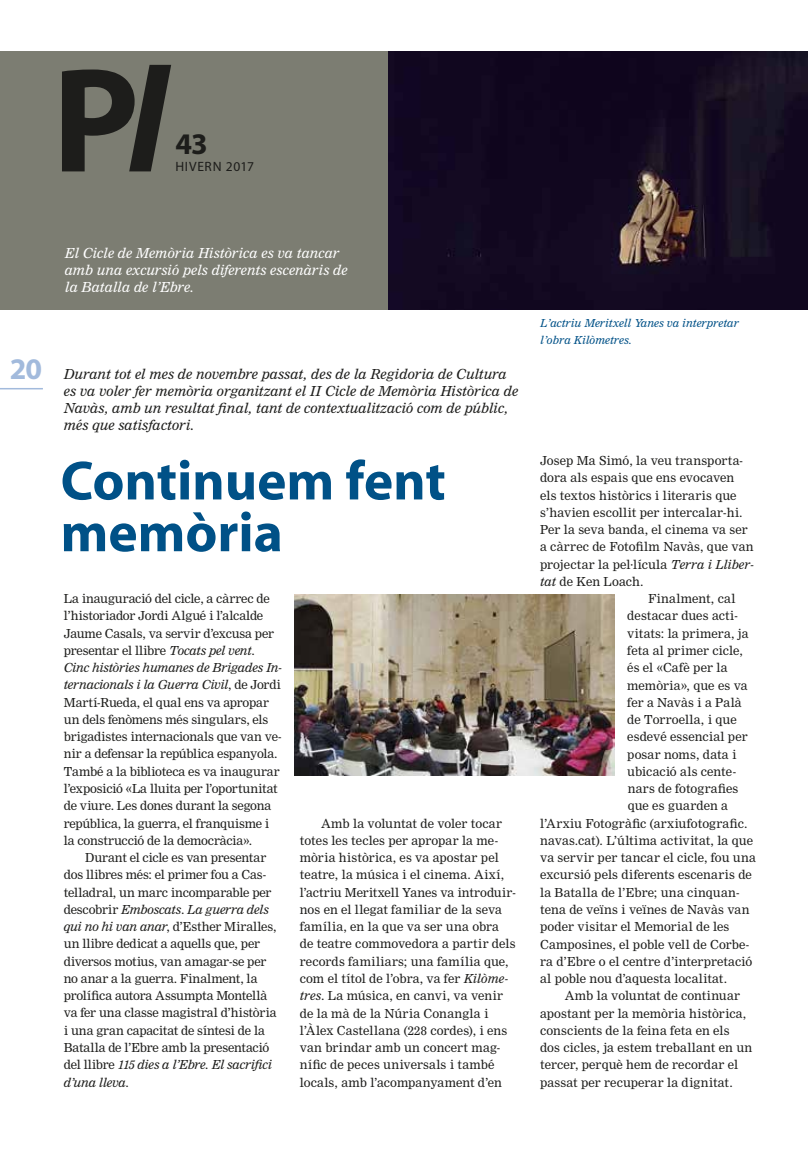
<style>
.page{position:relative;width:808px;height:1149px;background:#fff}
.page>*{position:absolute;margin:0;border:0;box-sizing:border-box;transform-origin:0 0}
.t1{font:700 150px "Myriad";color:#1d1d1b}
.t2{font:700 55.5px/51.8px "Myriad";color:#005187}
.t3{font:700 30px "Myriad";color:#1d1d1b}
.t4{font:700 30px "Myriad";color:#a2badc}
.t5{font:15px/17.2px "Nimrod Itlic";color:#1d1d1b}
.t6{font:15px/17.2px "Nimrod Itlic";color:#fff}
.t7{font:13.5px/17.2px "Nimrod";color:#1d1d1b}
.t8{font:13.5px/17.2px "Nimrod Itlic";letter-spacing:-.015em;color:#1d1d1b}
.t9{font:13.5px "Nimrod";letter-spacing:.02em;color:#1d1d1b}
.t10{font:13.5px "Myriad";letter-spacing:.05em;color:#1d1d1b}
.t11{font:12px/17.2px "Nimrod Itlic";color:#005187}
.s1{font-style:italic}
.s2{font-family:"Nimrod Itlic"}
.s3{font-family:"Nimrod"}
</style>
<div class="page">
<img style="left:294px;top:594px;width:321px;height:181px">
<div style="left:0;top:51px;width:808px;height:258px;background:#7c7d72"></div>
<img style="left:388px;top:51px;width:420px;height:258px">
<hr style="left:0;top:388px;width:43px;height:1px;background:#a2badc">
<h1 class="t1" style="left:52px;top:44px;width:116px">P<span class="s1">l</span></h1>
<h3 class="t3" style="left:175px;top:129px;width:34px">43</h3>
<p class="t10" style="left:175px;top:160px;width:80px">HIVERN 2017</p>
<p class="t6" style="left:65px;top:245px;width:284px">El Cicle de Memòria Històrica es va tancar amb una excursió pels diferents escenàris de la Batalla de l’Ebre.</p>
<h3 class="t4" style="left:10px;top:353px;width:34px">20</h3>
<p class="t5" style="left:64px;top:366px;width:456px">Durant tot el mes de novembre passat, des de la Regidoria de Cultura es va voler fer memòria organitzant el II Cicle de Memòria Històrica de Navàs, amb un resultat final, tant de contextualització com de públic, més que satisfactori.</p>
<h2 class="t2" style="left:61px;top:456px;width:387px">Continuem fent memòria</h2>
<p class="t7" style="left:64px;top:591px;width:212px">La inauguració del cicle, a càrrec de l’historiador Jordi Algué i l’alcalde Jaume Casals, va servir d’excusa per presentar el llibre <span class="s2">Tocats pel vent</span>.</p>
<p class="t8" style="left:64px;top:660px;width:219px">Cinc històries humanes de Brigades In&shy;ternacionals i la Guerra Civil<span class="s3">, de Jordi</span></p>
<p class="t7" style="left:64px;top:694px;width:219px">Martí-Rueda, el qual ens va apropar un dels fenòmens més singulars, els brigadistes internacionals que van ve&shy;nir a defensar la república espanyola.<br>També a la biblioteca es va inaugurar l’exposició «La lluita per l’oportunitat de viure. Les dones durant la segona república, la guerra, el franquisme i la construcció de la democràcia».</p>
<p class="t7" style="left:64px;top:849px;width:209px;text-indent:21px">Durant el cicle es van presentar dos llibres més: el primer fou a Cas&shy;telladral, un marc incomparable per</p>
<p class="t8" style="left:64px;top:901px;width:207px"><span class="s3">descobrir</span> Emboscats<span class="s3">.</span> La guerra dels</p>
<p class="t7" style="left:64px;top:918px;width:214px"><span class="s2">qui no hi van anar</span>, d’Esther Miralles, un llibre dedicat a aquells que, per diversos motius, van amagar-se per no anar a la guerra. Finalment, la prolífica autora Assumpta Montellà va fer una classe magistral d’història i una gran capacitat de síntesi de la Batalla de l’Ebre amb la presentació</p>
<p class="t8" style="left:64px;top:1056px;width:210px"><span class="s3">del llibre</span> 115 dies a l’Ebre. El sacrifici d’una lleva<span class="s3">.</span></p>
<p class="t7" style="left:300px;top:815px;width:218px;text-indent:21px">Amb la voluntat de voler tocar totes les tecles per apropar la me&shy;mòria històrica, es va apostar pel teatre, la música i el cinema. Així, l’actriu Meritxell Yanes va introduir&shy;nos en el llegat familiar de la seva família, en la que va ser una obra de teatre commovedora a partir dels records familiars; una família que, com el títol de l’obra, va fer <span class="s2">Kilòme&shy;tres</span>. La música, en canvi, va venir de la mà de la Núria Conangla i l’Àlex Castellana (228 cordes), i ens van brindar amb un concert mag&shy;nífic de peces universals i també locals, amb l’acompanyament d’en</p>
<p class="t11" style="left:540px;top:315px;width:200px">L’actriu Meritxell Yanes va interpretar l’obra Kilòmetres.</p>
<p class="t7" style="left:540px;top:453px;width:204px">Josep Ma Simó, la veu transporta-</p>
<p class="t7" style="left:540px;top:470px;width:196px">dora als espais que ens evocaven</p>
<p class="t7" style="left:540px;top:487px;width:198px">els textos històrics i literaris que</p>
<p class="t7" style="left:540px;top:504px;width:204px">s’havien escollit per intercalar-hi.</p>
<p class="t7" style="left:540px;top:522px;width:209px">Per la seva banda, el cinema va ser</p>
<p class="t7" style="left:540px;top:539px;width:215px">a càrrec de Fotofilm Navàs, que van</p>
<p class="t7" style="left:540px;top:556px;width:215px">projectar la pel·lícula <span class="s2">Terra i Lliber-</span></p>
<p class="t7" style="left:540px;top:573px;width:105px"><span class="s2">tat</span> de Ken Loach.</p>
<p class="t9" style="left:648px;top:589px;width:89px">Finalment, cal</p>
<p class="t7" style="left:627px;top:608px;width:112px">destacar dues acti-</p>
<p class="t7" style="left:627px;top:625px;width:123px">vitats: la primera, ja</p>
<p class="t7" style="left:627px;top:642px;width:117px">feta al primer cicle,</p>
<p class="t7" style="left:627px;top:660px;width:102px">és el «Cafè per la</p>
<p class="t7" style="left:627px;top:677px;width:122px">memòria», que es va</p>
<p class="t7" style="left:627px;top:694px;width:116px">fer a Navàs i a Palà</p>
<p class="t7" style="left:627px;top:711px;width:111px">de Torroella, i que</p>
<p class="t7" style="left:627px;top:729px;width:122px">esdevé essencial per</p>
<p class="t7" style="left:627px;top:746px;width:111px">posar noms, data i</p>
<p class="t7" style="left:627px;top:763px;width:110px">ubicació als cente-</p>
<p class="t7" style="left:628px;top:780px;width:112px">nars de fotografies</p>
<p class="t7" style="left:628px;top:798px;width:102px">que es guarden a</p>
<p class="t7" style="left:540px;top:815px;width:209px">l’Arxiu Fotogràfic (arxiufotografic.</p>
<p class="t7" style="left:540px;top:832px;width:214px">navas.cat). L’última activitat, la que</p>
<p class="t7" style="left:540px;top:849px;width:217px">va servir per tancar el cicle, fou una</p>
<p class="t7" style="left:540px;top:867px;width:213px">excursió pels diferents escenaris de</p>
<p class="t7" style="left:540px;top:884px;width:201px">la Batalla de l’Ebre; una cinquan-</p>
<p class="t7" style="left:540px;top:901px;width:211px">tena de veïns i veïnes de Navàs van</p>
<p class="t7" style="left:540px;top:918px;width:191px">poder visitar el Memorial de les</p>
<p class="t7" style="left:540px;top:936px;width:211px">Camposines, el poble vell de Corbe-</p>
<p class="t7" style="left:540px;top:953px;width:214px">ra d’Ebre o el centre d’interpretació</p>
<p class="t7" style="left:540px;top:970px;width:189px">al poble nou d’aquesta localitat.</p>
<p class="t7" style="left:565px;top:988px;width:177px">Amb la voluntat de continuar</p>
<p class="t7" style="left:540px;top:1005px;width:208px">apostant per la memòria històrica,</p>
<p class="t7" style="left:540px;top:1022px;width:191px">conscients de la feina feta en els</p>
<p class="t7" style="left:540px;top:1039px;width:214px">dos cicles, ja estem treballant en un</p>
<p class="t7" style="left:540px;top:1057px;width:200px">tercer, perquè hem de recordar el</p>
<p class="t7" style="left:540px;top:1074px;width:194px">passat per recuperar la dignitat.</p>
</div>
